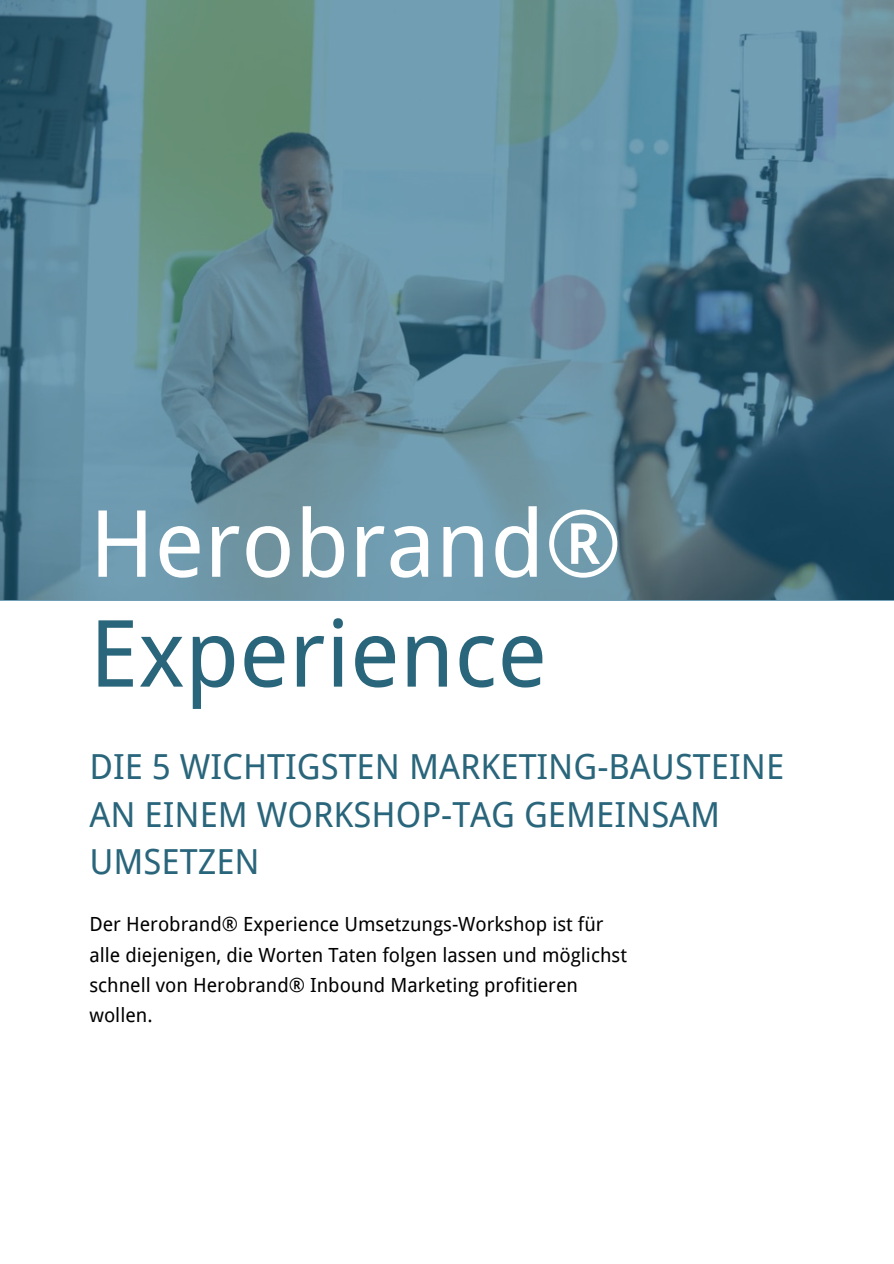
<style>
.page{position:relative;width:894px;height:1264px;background:#fff}
.page>*{position:absolute;margin:0;border:0;box-sizing:border-box;transform-origin:0 0}
.t1{font:92.85px "Droid Sans";color:#fff}
.t2{font:92.85px "Droid Sans";color:#29657b}
.t3{font:34.5px/47.2px "Droid Sans";color:#29657b}
.t4{font:19.5px/30.5px "Droid Sans";color:#000}
</style>
<div class="page">
<svg style="left:0;top:0;width:893px;height:600px;background:#5a8393"></svg>
<h1 class="t1" style="left:89px;top:490px;width:534px">Herobrand®</h1>
<h1 class="t2" style="left:89px;top:600px;width:459px">Experience</h1>
<h2 class="t3" style="left:89px;top:743px;width:696px">DIE 5 WICHTIGSTEN MARKETING-BAUSTEINE<br>AN EINEM WORKSHOP-TAG GEMEINSAM<br>UMSETZEN</h2>
<p class="t4" style="left:89px;top:909px;width:539px">Der Herobrand® Experience Umsetzungs-Workshop ist für alle diejenigen, die Worten Taten folgen lassen und möglichst schnell von Herobrand® Inbound Marketing profitieren wollen.</p>
</div>
